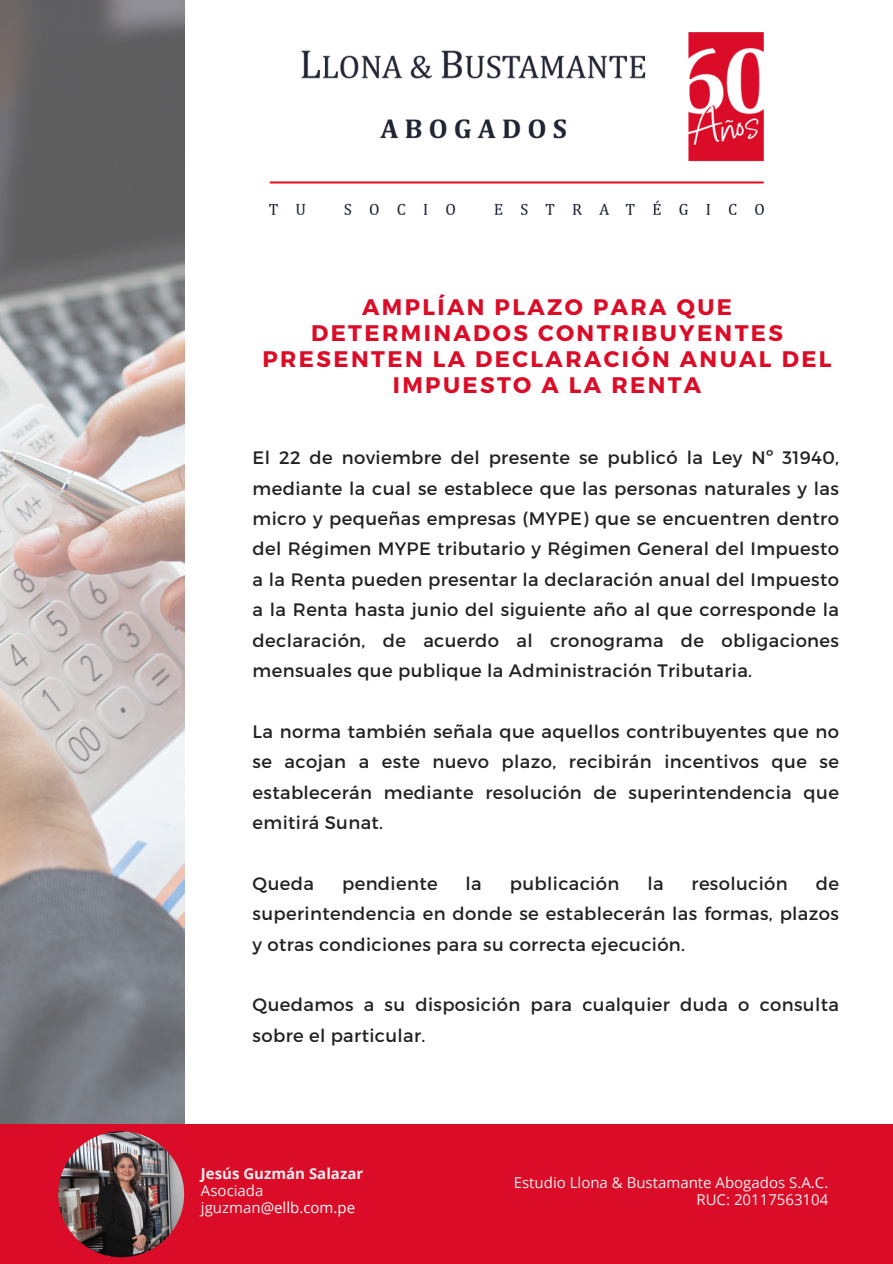
<style>
.page{position:relative;width:893px;height:1264px;background:#fff}
.page>*{position:absolute;margin:0;border:0;box-sizing:border-box;transform-origin:0 0}
.t1{font:700 22.5px/25.8px "Montserrat";letter-spacing:.11em;color:#db0c27;text-align:center}
.t2{font:18px/30.3px "Montserrat";letter-spacing:.02em;color:#222;text-align:justify}
.t3{font:15px "Open Sans";color:#efeff1}
.t4{font:15px "Open Sans";color:#fff}
.t5{font:700 15px "Open Sans";color:#efeff1}
.s1{color:#efeff1}
</style>
<div class="page">
<img style="left:0;top:0;width:184px;height:1124px">
<div style="left:0;top:1124px;width:892px;height:139px;background:#db0c27"></div>
<img style="left:58px;top:1131px;width:126px;height:126px;border-radius:50%">
<img style="left:269px;top:32px;width:495px;height:183px">
<p class="t1" style="left:262px;top:293px;width:570px">AMPLÍAN PLAZO PARA QUE<br>DETERMINADOS CONTRIBUYENTES<br>PRESENTEN LA DECLARACIÓN ANUAL DEL<br>IMPUESTO A LA RENTA</p>
<p class="t2" style="left:252px;top:442px;width:588px">El 22 de noviembre del presente se publicó la Ley Nº 31940, mediante la cual se establece que las personas naturales y las micro y pequeñas empresas (MYPE) que se encuentren dentro del Régimen MYPE tributario y Régimen General del Impuesto a la Renta pueden presentar la declaración anual del Impuesto a la Renta hasta junio del siguiente año al que corresponde la declaración, de acuerdo al cronograma de obligaciones mensuales que publique la Administración Tributaria.</p>
<p class="t2" style="left:252px;top:715px;width:588px">La norma también señala que aquellos contribuyentes que no se acojan a este nuevo plazo, recibirán incentivos que se establecerán mediante resolución de superintendencia que emitirá Sunat.</p>
<p class="t2" style="left:252px;top:867px;width:63px">Queda</p>
<p class="t2" style="left:342px;top:867px;width:97px">pendiente</p>
<p class="t2" style="left:465px;top:867px;width:18px">la</p>
<p class="t2" style="left:510px;top:867px;width:111px">publicación</p>
<p class="t2" style="left:647px;top:867px;width:18px">la</p>
<p class="t2" style="left:691px;top:867px;width:98px">resolución</p>
<p class="t2" style="left:252px;top:867px;width:588px;text-indent:563px">de superintendencia en donde se establecerán las formas, plazos y otras condiciones para su correcta ejecución.</p>
<p class="t2" style="left:252px;top:988px;width:588px">Quedamos a su disposición para cualquier duda o consulta sobre el particular.</p>
<p class="t5" style="left:201px;top:1163px;width:164px">Jesús Guzmán Salazar</p>
<p class="t3" style="left:201px;top:1179px;width:64px">Asociada</p>
<p class="t4" style="left:201px;top:1196px;width:156px"><span class="s1">jguzman</span>@ellb.com.pe</p>
<p class="t3" style="left:513px;top:1171px;width:316px">Estudio Llona &amp; Bustamante Abogados S.A.C.</p>
<p class="t3" style="left:696px;top:1188px;width:133px">RUC: 20117563104</p>
</div>
